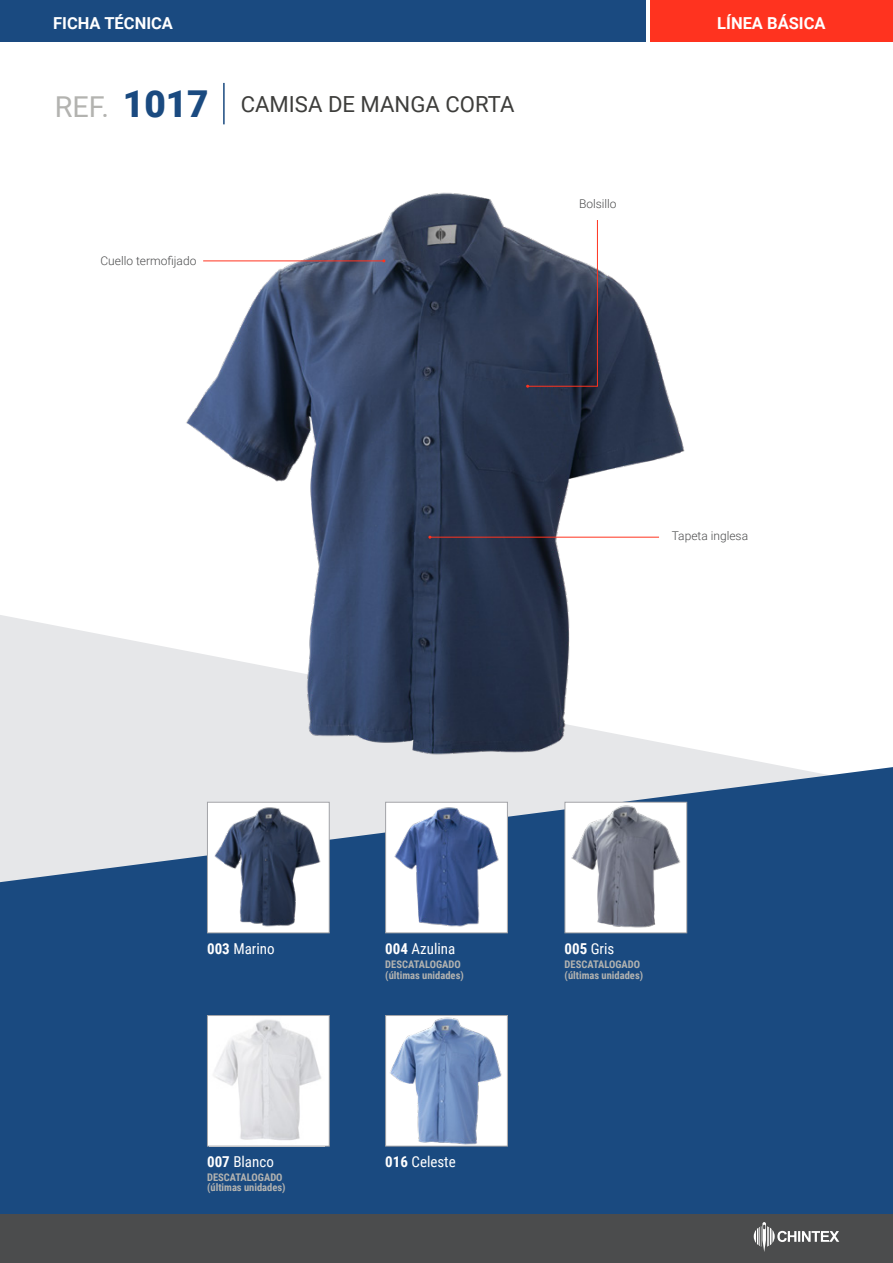
<style>
.page{position:relative;width:893px;height:1263px;background:#fff}
.page>*{position:absolute;margin:0;border:0;box-sizing:border-box;transform-origin:0 0}
.t1{font:22.2px "Roboto";color:#3d3d3b}
.t2{font:700 16.5px "Roboto";color:#fff}
.t3{font:15px "Roboto Condensed";color:#fff}
.t4{font:300 12px "Roboto";color:#4b4c4d}
.t5{font:700 10.5px/10.5px "Roboto Condensed";color:#b3b3b0}
.s1{font-size:28.8px;color:#b3b3b0}
.s2{font-weight:900;font-size:37.05px;color:#1a4a80}
.s3{font-weight:700}
</style>
<div class="page">
<svg style="left:0;top:615px;width:775px;height:150px;fill:#e6e7e9"></svg>
<svg style="left:0;top:765px;width:893px;height:449px;background:#365f8e"></svg>
<div style="left:0;top:0;width:645px;height:42px;background:#1a4a80"></div>
<div style="left:0;top:1214px;width:893px;height:49px;background:#4b4c4d"></div>
<div style="left:650px;top:0;width:243px;height:42px;background:#ff331f"></div>
<svg style="left:754px;top:1222px;width:85px;height:30px"></svg>
<hr style="left:223px;top:83px;width:2px;height:41px;background:#1a4a80">
<img style="left:184px;top:192px;width:515px;height:573px">
<div style="left:207px;top:802px;width:122px;height:131px;background:#fff"></div>
<img style="left:215px;top:807px;width:106px;height:120px">
<div style="left:207px;top:802px;width:123px;height:131px;border:1px solid #a3a4a8"></div>
<div style="left:386px;top:802px;width:121px;height:131px;background:#fff"></div>
<img style="left:394px;top:807px;width:105px;height:120px">
<div style="left:385px;top:802px;width:123px;height:131px;border:1px solid #a3a4a8"></div>
<div style="left:565px;top:802px;width:122px;height:131px;background:#fff"></div>
<img style="left:571px;top:805px;width:109px;height:123px">
<div style="left:565px;top:802px;width:122px;height:131px;border:1px solid #a3a4a8"></div>
<div style="left:207px;top:1015px;width:122px;height:131px;background:#fff"></div>
<img style="left:214px;top:1019px;width:107px;height:121px">
<div style="left:207px;top:1015px;width:123px;height:131px;border:1px solid #a3a4a8"></div>
<div style="left:386px;top:1015px;width:121px;height:131px;background:#fff"></div>
<img style="left:390px;top:1017px;width:111px;height:127px">
<div style="left:385px;top:1015px;width:123px;height:131px;border:1px solid #a3a4a8"></div>
<hr style="left:430px;top:537px;width:229px;height:1px;background:#ff331f">
<hr style="left:203px;top:260px;width:181px;height:1px;background:#ff331f">
<svg style="left:526px;top:219px;width:72px;height:169px"></svg>
<h2 class="t2" style="left:53px;top:11px;width:121px">FICHA TÉCNICA</h2>
<h2 class="t2" style="left:717px;top:11px;width:110px">LÍNEA BÁSICA</h2>
<h1 class="t1" style="left:55px;top:89px;width:461px"><span class="s1">REF.</span> <span class="s2">1017</span> CAMISA DE MANGA CORTA</h1>
<p class="t4" style="left:100px;top:252px;width:98px">Cuello termofijado</p>
<p class="t4" style="left:579px;top:195px;width:39px">Bolsillo</p>
<p class="t4" style="left:672px;top:527px;width:78px">Tapeta inglesa</p>
<h3 class="t3" style="left:207px;top:938px;width:69px"><span class="s3">003</span> Marino</h3>
<h3 class="t3" style="left:207px;top:1151px;width:68px"><span class="s3">007</span> Blanco</h3>
<p class="t5" style="left:207px;top:1171px;width:80px">DESCATALOGADO (últimas unidades)</p>
<h3 class="t3" style="left:385px;top:938px;width:72px"><span class="s3">004</span> Azulina</h3>
<p class="t5" style="left:385px;top:959px;width:80px">DESCATALOGADO (últimas unidades)</p>
<h3 class="t3" style="left:385px;top:1151px;width:72px"><span class="s3">016</span> Celeste</h3>
<h3 class="t3" style="left:565px;top:938px;width:51px"><span class="s3">005</span> Gris</h3>
<p class="t5" style="left:565px;top:959px;width:80px">DESCATALOGADO (últimas unidades)</p>
</div>
